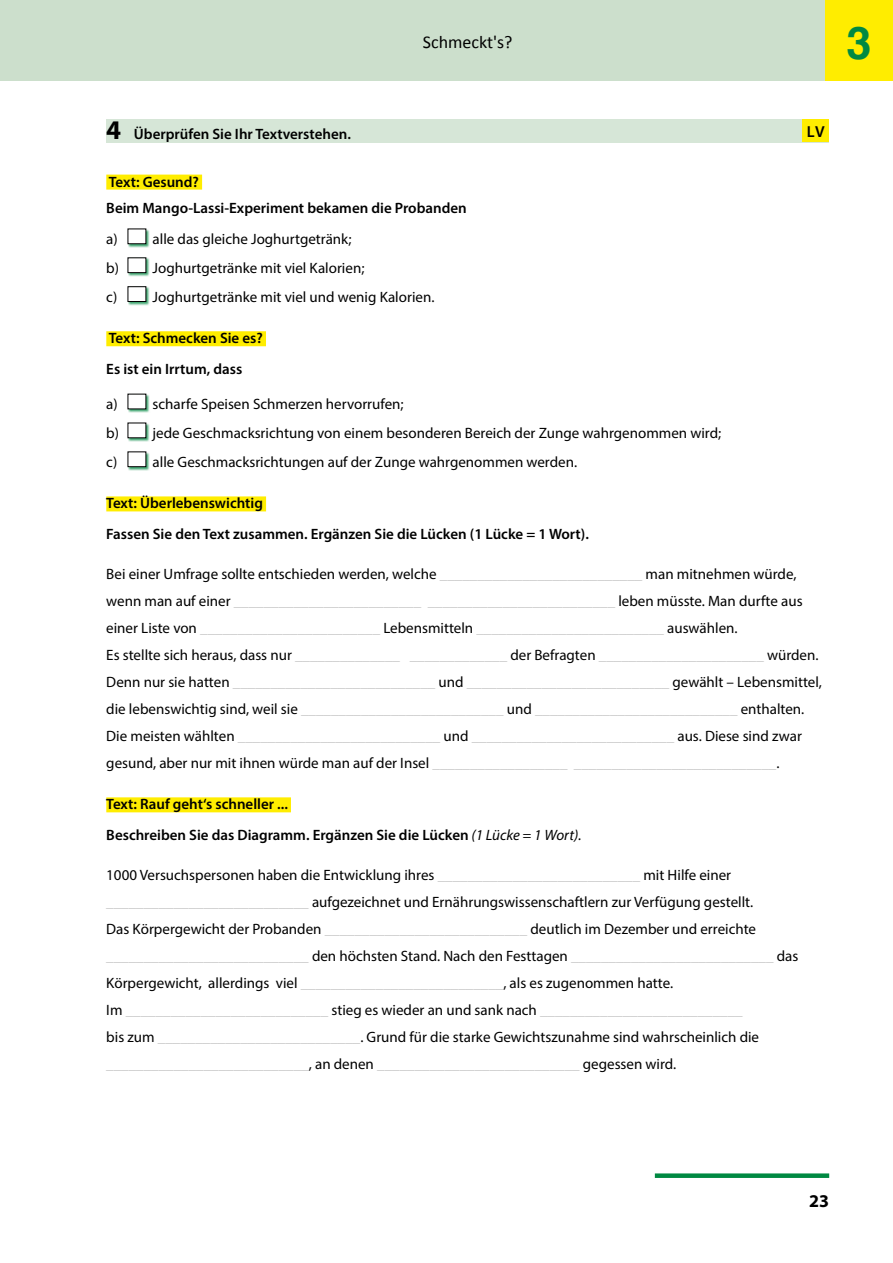
<style>
.page{position:relative;width:893px;height:1263px;background:#fff}
.page>*{position:absolute;margin:0;border:0;box-sizing:border-box;transform-origin:0 0}
.t1{font:700 45px "Helvetica";color:#008942}
.t2{font:18px "Calibri";color:#000}
.t3{font:700 18px "Myriad Pro";color:#000}
.t4{font:600 15.9px "Myriad Pro";color:#000}
.t5{font:15px/27px "Myriad Pro";color:#000}
.t6{font:15px/27px "Myriad Pro";color:#c6c6c6}
.t7{font:600 15px/30.8px "Myriad Pro";color:#000}
.s1{font-weight:700;font-size:27px}
.s2{color:#000}
.s3{font-weight:400;font-style:italic}
.s4{color:#c6c6c6}
</style>
<div class="page">
<div style="left:0;top:0;width:893px;height:81px;background:#ccdfcc"></div>
<div style="left:825px;top:0;width:68px;height:81px;background:#ffed00"></div>
<div style="left:655px;top:1173px;width:174px;height:5px;background:#008942"></div>
<div style="left:106px;top:119px;width:723px;height:24px;background:#d6e6d7"></div>
<div style="left:106px;top:175px;width:96px;height:15px;background:#ffed00"></div>
<div style="left:106px;top:331px;width:160px;height:15px;background:#ffed00"></div>
<div style="left:106px;top:496px;width:160px;height:15px;background:#ffed00"></div>
<div style="left:106px;top:797px;width:185px;height:15px;background:#ffed00"></div>
<div style="left:128px;top:229px;width:22px;height:19px;background:#008942;opacity:.75"></div>
<div style="left:128px;top:229px;width:18px;height:15px;background:#fff"></div>
<div style="left:128px;top:257px;width:22px;height:20px;background:#008942;opacity:.75"></div>
<div style="left:128px;top:258px;width:18px;height:15px;background:#fff"></div>
<div style="left:128px;top:257px;width:18px;height:16px;border:1px solid #000"></div>
<div style="left:128px;top:286px;width:22px;height:20px;background:#008942;opacity:.75"></div>
<div style="left:128px;top:287px;width:18px;height:14px;background:#fff"></div>
<div style="left:128px;top:286px;width:18px;height:16px;border:1px solid #000"></div>
<div style="left:128px;top:394px;width:22px;height:19px;background:#008942;opacity:.75"></div>
<div style="left:128px;top:394px;width:18px;height:15px;background:#fff"></div>
<div style="left:128px;top:423px;width:22px;height:19px;background:#008942;opacity:.75"></div>
<div style="left:128px;top:423px;width:18px;height:15px;background:#fff"></div>
<div style="left:128px;top:451px;width:22px;height:20px;background:#008942;opacity:.75"></div>
<div style="left:128px;top:452px;width:18px;height:15px;background:#fff"></div>
<div style="left:128px;top:451px;width:18px;height:16px;border:1px solid #000"></div>
<div style="left:803px;top:119px;width:26px;height:23px;background:#ffed00"></div>
<p class="t2" style="left:423px;top:31px;width:91px">Schmeckt's?</p>
<h1 class="t1" style="left:846px;top:7px;width:27px">3</h1>
<p class="t7" style="left:106px;top:118px;width:246px"><span class="s1">4</span> Überprüfen Sie Ihr Textverstehen.</p>
<p class="t7" style="left:106px;top:168px;width:362px;line-height:26.5px">Text: Gesund?<br>Beim Mango-Lassi-Experiment bekamen die Probanden</p>
<p class="t5" style="left:106px;top:224px;width:330px;line-height:29px">a) alle das gleiche Joghurtgetränk;<br>b) Joghurtgetränke mit viel Kalorien;<br>c) Joghurtgetränke mit viel und wenig Kalorien.</p>
<p class="t7" style="left:106px;top:322px;width:158px">Text: Schmecken Sie es?<br>Es ist ein Irrtum, dass</p>
<p class="t5" style="left:106px;top:389px;width:616px;line-height:29px">a) scharfe Speisen Schmerzen hervorrufen;<br>b) jede Geschmacksrichtung von einem besonderen Bereich der Zunge wahrgenommen wird; c) alle Geschmacksrichtungen auf der Zunge wahrgenommen werden.</p>
<p class="t7" style="left:106px;top:488px;width:484px">Text: Überlebenswichtig<br>Fassen Sie den Text zusammen. Ergänzen Sie die Lücken (1 Lücke = 1 Wort).</p>
<p class="t6" style="left:106px;top:560px;width:717px"><span class="s2">Bei einer Umfrage sollte entschieden werden, welche</span> ___________________________ <span class="s2">man mitnehmen würde, wenn man auf einer</span> _________________________ _________________________ <span class="s2">leben müsste. Man durfte aus einer Liste von</span> ________________________ <span class="s2">Lebensmitteln</span> _________________________ <span class="s2">auswählen.<br>Es stellte sich heraus, dass nur</span> ______________ _____________ <span class="s2">der Befragten</span> ______________________ <span class="s2">würden.<br>Denn nur sie hatten</span> ___________________________ <span class="s2">und</span> ___________________________ <span class="s2">gewählt – Lebensmittel, die lebenswichtig sind, weil sie</span> ___________________________ <span class="s2">und</span> ___________________________ <span class="s2">enthalten.<br>Die meisten wählten</span> ___________________________ <span class="s2">und</span> ___________________________ <span class="s2">aus. Diese sind zwar gesund, aber nur mit ihnen würde man auf der Insel</span> __________________ ___________________________<span class="s2">.</span></p>
<p class="t7" style="left:106px;top:788px;width:477px">Text: Rauf geht‘s schneller ...<br>Beschreiben Sie das Diagramm. Ergänzen Sie die Lücken <span class="s3">(1 Lücke = 1 Wort).</span></p>
<p class="t5" style="left:106px;top:861px;width:694px">1000 Versuchspersonen haben die Entwicklung ihres <span class="s4">___________________________</span> mit Hilfe einer <span class="s4">___________________________</span> aufgezeichnet und Ernährungswissenschaftlern zur Verfügung gestellt.<br>Das Körpergewicht der Probanden <span class="s4">___________________________</span> deutlich im Dezember und erreichte <span class="s4">___________________________</span> den höchsten Stand. Nach den Festtagen <span class="s4">___________________________</span> das Körpergewicht, allerdings viel <span class="s4">___________________________</span>, als es zugenommen hatte.<br>Im <span class="s4">___________________________</span> stieg es wieder an und sank nach <span class="s4">___________________________<br></span>bis zum <span class="s4">___________________________</span>. Grund für die starke Gewichtszunahme sind wahrscheinlich die <span class="s4">___________________________</span>, an denen <span class="s4">___________________________</span> gegessen wird.</p>
<p class="t4" style="left:807px;top:121px;width:19px">LV</p>
<p class="t3" style="left:809px;top:1189px;width:21px">23</p>
</div>
